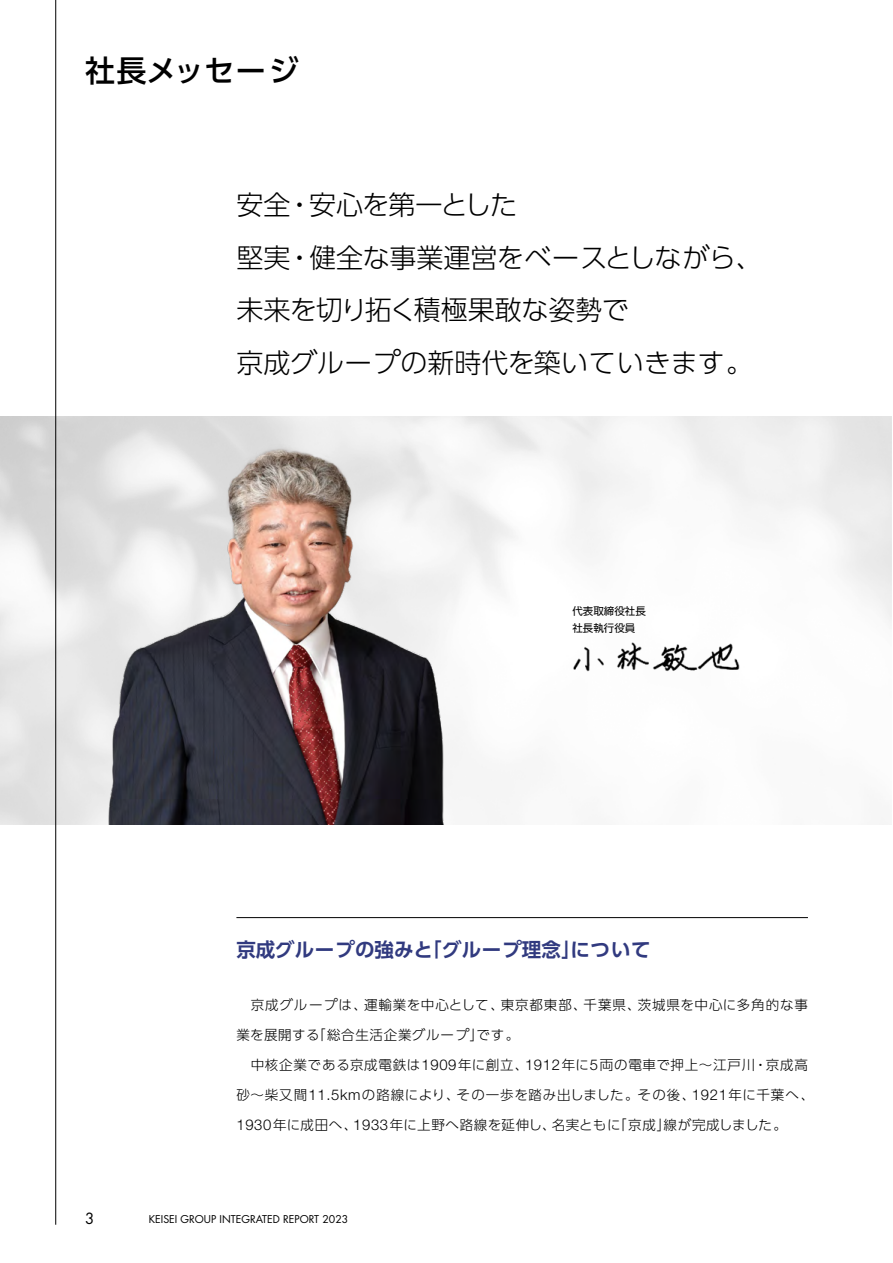
<style>
.page{position:relative;width:893px;height:1263px;background:#fff}
.page>*{position:absolute;margin:0;border:0;box-sizing:border-box;transform-origin:0 0}
.KSI_title_20_25_M_L{font:500 30px "UD Shin Go Pro";letter-spacing:.03em;color:#000}
.t1{font:300 27px "UD Shin Go Pro";color:#000}
.t2{font:300 27px "UD Shin Go Pro";letter-spacing:-.03em;color:#000}
.t3{font:700 19.5px "UD Shin Go Pro De";letter-spacing:.005em;color:#313a7f}
.t4{font:15px "Futura Std";color:#000}
.KSI_text_9_17_L_L{font:300 13.5px "UD Shin Go Pro";letter-spacing:.05em;color:#000}
.KSI_text_9_17_L_L-2{font:300 13.5px "UD Shin Go Pro";letter-spacing:.07em;color:#000}
.t5{font:10.5px "Futura Std";color:#000}
.t6{font:10.5px "UD Shin Go Pro";color:#000}
.s1{font-family:"Helvetica Neue LT Std";font-size:14.85px}
</style>
<div class="page">
<img style="left:17px;top:417px;width:461px;height:408px">
<hr style="left:236px;top:917px;width:572px;height:1px;background:#000">
<img style="left:573px;top:642px;width:167px;height:36px">
<hr style="left:55px;top:0;width:1px;height:1225px;background:#000">
<p class="KSI_title_20_25_M_L" style="left:85px;top:46px;width:215px">社長メッセージ</p>
<p class="t2" style="left:236px;top:183px;width:282px">安全・安心を第一とした</p>
<p class="t1" style="left:236px;top:235px;width:528px">堅実・健全な事業運営をベースとしながら、</p>
<p class="t1" style="left:236px;top:288px;width:394px">未来を切り拓く積極果敢な姿勢で</p>
<p class="t1" style="left:236px;top:340px;width:518px">京成グループの新時代を築いていきます。</p>
<p class="t6" style="left:572px;top:603px;width:75px">代表取締役社長</p>
<p class="t6" style="left:572px;top:619px;width:64px">社長執行役員</p>
<p class="t3" style="left:236px;top:933px;width:416px">京成グループの強みと「グループ理念」について</p>
<p class="KSI_text_9_17_L_L-2" style="left:236px;top:993px;width:573px">　京成グループは、運輸業を中心として、東京都東部、千葉県、茨城県を中心に多角的な事</p>
<p class="KSI_text_9_17_L_L" style="left:236px;top:1023px;width:284px">業を展開する「総合生活企業グループ」です。</p>
<p class="KSI_text_9_17_L_L" style="left:236px;top:1053px;width:573px">　中核企業である京成電鉄は<span class="s1">1909</span>年に創立、<span class="s1">1912</span>年に<span class="s1">5</span>両の電車で押上～江戸川・京成高</p>
<p class="KSI_text_9_17_L_L-2" style="left:236px;top:1083px;width:579px">砂～柴又間<span class="s1">11.5km</span>の路線により、その一歩を踏み出しました。その後、<span class="s1">1921</span>年に千葉へ、</p>
<p class="KSI_text_9_17_L_L" style="left:236px;top:1113px;width:552px"><span class="s1">1930</span>年に成田へ、<span class="s1">1933</span>年に上野へ路線を延伸し、名実ともに「京成」線が完成しました。</p>
<p class="t4" style="left:85px;top:1209px;width:11px">3</p>
<p class="t5" style="left:149px;top:1212px;width:201px">KEISEI GROUP INTEGRATED REPORT 2023</p>
</div>
